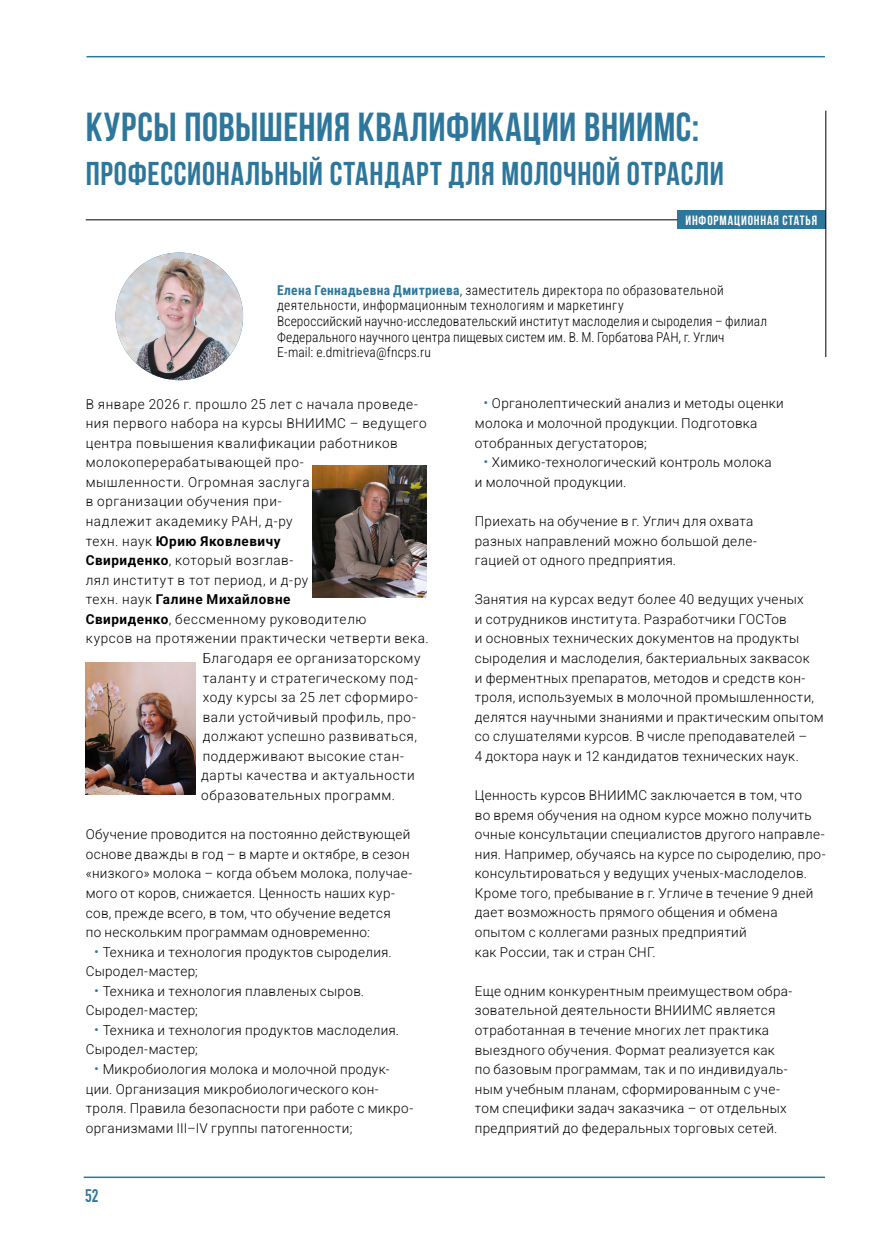
<style>
.page{position:relative;width:893px;height:1234px;background:#fff}
.page>*{position:absolute;margin:0;border:0;box-sizing:border-box;transform-origin:0 0}
.t1{font:700 40.5px "Bebas Neue";letter-spacing:.015em;color:#2e779c}
.t2{font:700 33px "Bebas Neue";letter-spacing:.02em;color:#2e779c}
.t3{font:700 18px "DIN Condensed";color:#2e779c}
.t4{font:300 13.5px/19.5px "Roboto";letter-spacing:.025em;color:#000}
.t5{font:300 13.5px "Roboto";letter-spacing:.045em;color:#000}
.t6{font:300 13.5px/15.6px "Roboto Condensed";letter-spacing:.01em;color:#000}
.t7{font:700 13.5px "Roboto";letter-spacing:.04em;color:#000}
.t8{font:700 13.5px "Bebas Neue";letter-spacing:.06em;color:#fff}
.s1{font-weight:700;color:#2e779c}
.s2{font-weight:300}
.s3{font-weight:700}
.s4{font-size:15px;color:#2e779c}
</style>
<div class="page">
<hr style="left:86px;top:56px;width:739px;height:1px;background:#2e779c">
<hr style="left:84px;top:1176px;width:741px;height:1px;background:#2e779c">
<div style="left:677px;top:210px;width:149px;height:19px;background:#2e779c"></div>
<hr style="left:86px;top:219px;width:591px;height:1px;background:#000">
<hr style="left:825px;top:111px;width:1px;height:99px;background:#000">
<svg style="left:825px;top:210px;width:1px;height:19px"></svg>
<hr style="left:825px;top:229px;width:1px;height:128px;background:#000">
<img style="left:116px;top:252px;width:127px;height:128px;border-radius:64px">
<img style="left:312px;top:465px;width:114px;height:132px">
<img style="left:86px;top:662px;width:109px;height:132px">
<h1 class="t1" style="left:86px;top:105px;width:615px">Курсы повышения квалификации ВНИИМС:</h1>
<h2 class="t2" style="left:86px;top:155px;width:640px">профессиональный стандарт для молочной отрасли</h2>
<p class="t8" style="left:686px;top:213px;width:133px">ИНФОРМАЦИОННАЯ статья</p>
<p class="t6" style="left:277px;top:281px;width:491px"><span class="s1">Елена Геннадьевна Дмитриева</span>, заместитель директора по образовательной деятельности, информационным технологиям и маркетингу<br>Всероссийский научно-исследовательский институт маслоделия и сыроделия – филиал Федерального научного центра пищевых систем им. В. М. Горбатова РАН, г. Углич<br>E-mail: e.dmitrieva@fncps.ru</p>
<p class="t5" style="left:86px;top:394px;width:334px">В январе 2026 г. прошло 25 лет с начала проведе-</p>
<p class="t5" style="left:86px;top:414px;width:342px">ния первого набора на курсы ВНИИМС – ведущего</p>
<p class="t5" style="left:86px;top:433px;width:313px">центра повышения квалификации работников</p>
<p class="t5" style="left:86px;top:453px;width:220px">молокоперерабатывающей про-</p>
<p class="t5" style="left:86px;top:472px;width:226px">мышленности. Огромная заслуга</p>
<p class="t5" style="left:86px;top:492px;width:197px">в организации обучения при-</p>
<p class="t5" style="left:86px;top:511px;width:208px">надлежит академику РАН, д-ру</p>
<p class="t7" style="left:86px;top:531px;width:196px"><span class="s2">техн. наук</span> Юрию Яковлевичу</p>
<p class="t4" style="left:86px;top:550px;width:209px"><span class="s3">Свириденко</span>, который возглав-</p>
<p class="t5" style="left:86px;top:570px;width:224px">лял институт в тот период, и д-ру</p>
<p class="t7" style="left:86px;top:590px;width:206px"><span class="s2">техн. наук</span> Галине Михайловне</p>
<p class="t5" style="left:86px;top:609px;width:282px"><span class="s3">Свириденко</span>, бессменному руководителю</p>
<p class="t5" style="left:86px;top:629px;width:344px">курсов на протяжении практически четверти века.</p>
<p class="t5" style="left:203px;top:648px;width:219px">Благодаря ее организаторскому</p>
<p class="t5" style="left:203px;top:668px;width:217px">таланту и стратегическому под-</p>
<p class="t5" style="left:203px;top:687px;width:217px">ходу курсы за 25 лет сформиро-</p>
<p class="t4" style="left:203px;top:706px;width:215px">вали устойчивый профиль, про-</p>
<p class="t4" style="left:203px;top:726px;width:216px">должают успешно развиваться,</p>
<p class="t5" style="left:203px;top:746px;width:203px">поддерживают высокие стан-</p>
<p class="t5" style="left:201px;top:766px;width:215px">дарты качества и актуальности</p>
<p class="t4" style="left:201px;top:784px;width:195px">образовательных программ.</p>
<p class="t4" style="left:86px;top:824px;width:328px">Обучение проводится на постоянно действующей основе дважды в год – в марте и октябре, в сезон «низкого» молока – когда объем молока, получае&shy;мого от коров, снижается. Ценность наших кур&shy;сов, прежде всего, в том, что обучение ведется<br>по нескольким программам одновременно:</p>
<p class="t4" style="left:86px;top:941px;width:307px;text-indent:8px"><span class="s4">•</span> Техника и технология продуктов сыроделия.<br>Сыродел-мастер;</p>
<p class="t4" style="left:86px;top:980px;width:280px;text-indent:8px"><span class="s4">•</span> Техника и технология плавленых сыров.<br>Сыродел-мастер;</p>
<p class="t4" style="left:86px;top:1019px;width:315px;text-indent:8px"><span class="s4">•</span> Техника и технология продуктов маслоделия.<br>Сыродел-мастер;</p>
<p class="t4" style="left:86px;top:1058px;width:329px;text-indent:9px"><span class="s4">•</span> Микробиология молока и молочной продук&shy;ции. Организация микробиологического кон&shy;троля. Правила безопасности при работе с микро&shy;организмами III–IV группы патогенности;</p>
<p class="t4" style="left:475px;top:393px;width:311px;text-indent:9px"><span class="s4">•</span> Органолептический анализ и методы оценки молока и молочной продукции. Подготовка отобранных дегустаторов;</p>
<p class="t4" style="left:475px;top:452px;width:298px;text-indent:8px"><span class="s4">•</span> Химико-технологический контроль молока и молочной продукции.</p>
<p class="t4" style="left:475px;top:511px;width:284px">Приехать на обучение в г. Углич для охвата разных направлений можно большой деле&shy;гацией от одного предприятия.</p>
<p class="t4" style="left:475px;top:589px;width:350px">Занятия на курсах ведут более 40 ведущих ученых<br>и сотрудников института. Разработчики ГОСТов<br>и основных технических документов на продукты сыроделия и маслоделия, бактериальных заквасок<br>и ферментных препаратов, методов и средств кон&shy;троля, используемых в молочной промышленности, делятся научными знаниями и практическим опытом со слушателями курсов. В числе преподавателей –<br>4 доктора наук и 12 кандидатов технических наук.</p>
<p class="t4" style="left:475px;top:784px;width:352px">Ценность курсов ВНИИМС заключается в том, что<br>во время обучения на одном курсе можно получить очные консультации специалистов другого направле&shy;ния. Например, обучаясь на курсе по сыроделию, про&shy;консультироваться у ведущих ученых-маслоделов.<br>Кроме того, пребывание в г. Угличе в течение 9 дней дает возможность прямого общения и обмена опытом с коллегами разных предприятий<br>как России, так и стран СНГ.</p>
<p class="t4" style="left:475px;top:980px;width:319px">Еще одним конкурентным преимуществом обра&shy;зовательной деятельности ВНИИМС является отработанная в течение многих лет практика выездного обучения. Формат реализуется как по базовым программам, так и по индивидуаль&shy;ным учебным планам, сформированным с уче&shy;том специфики задач заказчика – от отдельных предприятий до федеральных торговых сетей.</p>
<h3 class="t3" style="left:85px;top:1183px;width:15px">52</h3>
</div>
